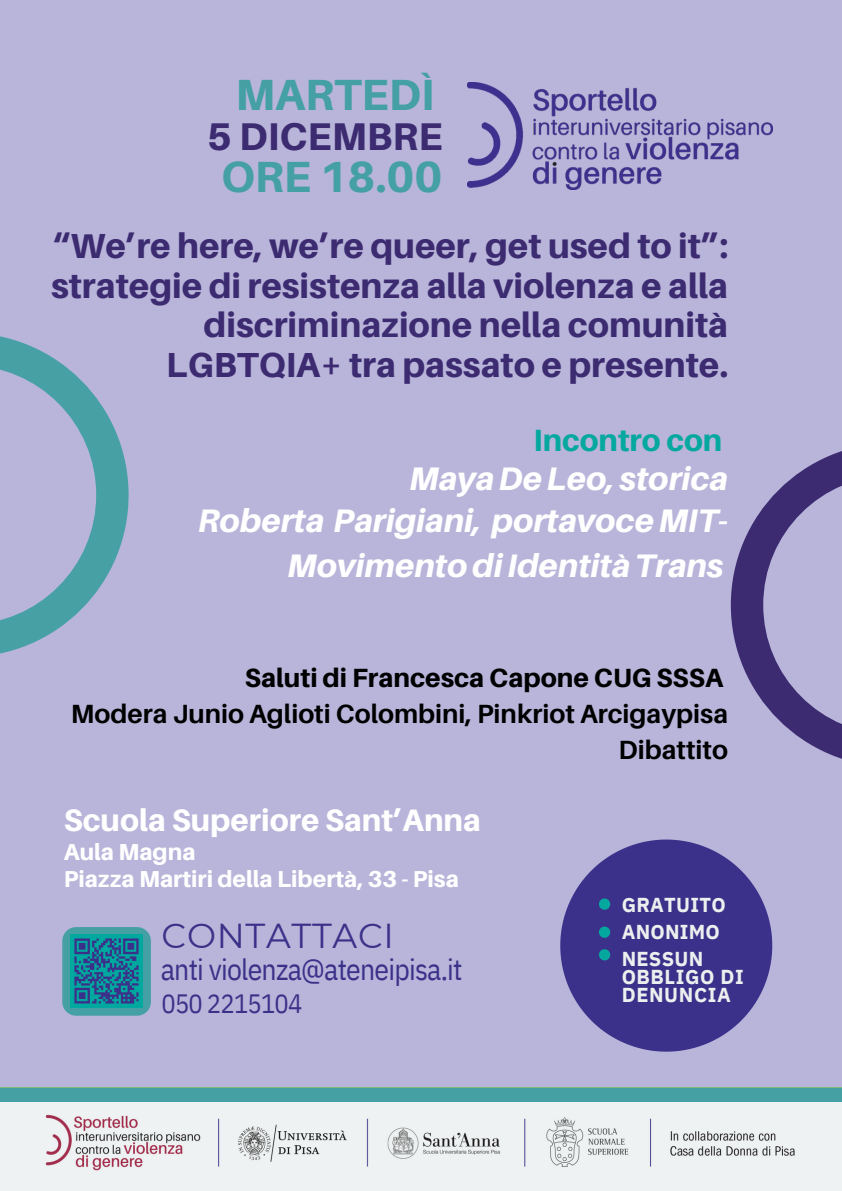
<style>
.page{position:relative;width:842px;height:1191px;background:#fff}
.page>*{position:absolute;margin:0;border:0;box-sizing:border-box;transform-origin:0 0}
.t1{font:800 43.6px "Aileron";color:#45a0a4}
.t2{font:800 38.6px "Aileron";color:#3c2b71}
.t3{font:800 34.8px/39.7px "Aileron";color:#3c2b71;text-align:right}
.t4{font:34.6px "Montserrat";letter-spacing:.02em;color:#3c3189}
.t5{font:italic 800 32.6px/45px "Aileron";color:#fff;text-align:right}
.t6{font:800 31px "Aileron";color:#fff}
.t7{font:800 30.8px "Aileron";color:#05a89f}
.t8{font:29.5px "IBM Plex Sans Cond";letter-spacing:-.025em;color:#3c3189}
.t9{font:26.5px "IBM Plex Sans Cond";letter-spacing:-.03em;color:#3c3189}
.t10{font:700 26.4px "Aileron";color:#000}
.t11{font:800 26.4px "Aileron";color:#000}
.t12{font:800 23.1px "Aileron";color:#fff}
.t13{font:700 20.1px/27px "IBM Plex Sans";letter-spacing:.01em;color:#edefef}
.t14{font:700 20.1px "IBM Plex Sans";letter-spacing:.03em;color:#edefef}
</style>
<div class="page">
<div style="left:0;top:0;width:842px;height:1190px;background:#b9b5da"></div>
<img style="left:467px;top:82px;width:305px;height:107px">
<svg style="left:560px;top:839px;width:212px;height:212px;fill:#3c318a"></svg>
<svg style="left:599px;top:898px;width:11px;height:11px"></svg>
<svg style="left:599px;top:926px;width:11px;height:11px"></svg>
<svg style="left:599px;top:949px;width:11px;height:11px"></svg>
<img style="left:0;top:1087px;width:842px;height:103px">
<div style="left:0;top:1088px;width:842px;height:13px;background:#45a0a4"></div>
<svg style="left:0;top:336px;width:129px;height:318px"></svg>
<svg style="left:731px;top:451px;width:111px;height:308px"></svg>
<div style="left:62px;top:926px;width:89px;height:89px;background:#45a0a4;border-radius:14px"></div>
<img style="left:70px;top:934px;width:73px;height:73px">
<p class="t1" style="left:235px;top:68px;width:200px">MARTEDÌ</p>
<p class="t2" style="left:207px;top:112px;width:237px">5 DICEMBRE</p>
<p class="t1" style="left:221px;top:149px;width:223px">ORE 18.00</p>
<p class="t3" style="left:51px;top:225px;width:679px">“We’re here, we’re queer, get used to it”: strategie di resistenza alla violenza e alla discriminazione nella comunità LGBTQIA+ tra passato e presente.</p>
<p class="t7" style="left:533px;top:420px;width:190px">Incontro con</p>
<p class="t5" style="left:409px;top:455px;width:320px">Maya De Leo, storica</p>
<p class="t5" style="left:198px;top:498px;width:531px">Roberta Parigiani, portavoce MIT-<br>Movimento di Identità Trans</p>
<p class="t11" style="left:245px;top:661px;width:480px">Saluti di Francesca Capone CUG SSSA</p>
<p class="t10" style="left:71px;top:697px;width:659px">Modera Junio Aglioti Colombini, Pinkriot Arcigaypisa</p>
<p class="t10" style="left:618px;top:733px;width:111px">Dibattito</p>
<p class="t6" style="left:64px;top:801px;width:419px">Scuola Superiore Sant’Anna</p>
<p class="t12" style="left:64px;top:837px;width:133px">Aula Magna</p>
<p class="t12" style="left:64px;top:864px;width:397px">Piazza Martiri della Libertà, 33 - Pisa</p>
<p class="t4" style="left:162px;top:914px;width:234px">CONTATTACI</p>
<p class="t8" style="left:161px;top:949px;width:303px">anti violenza@ateneipisa.it</p>
<p class="t9" style="left:162px;top:985px;width:142px">050 2215104</p>
<p class="t13" style="left:622px;top:890px;width:105px">GRATUITO<br>ANONIMO<br>NESSUN</p>
<p class="t14" style="left:622px;top:963px;width:124px">OBBLIGO DI</p>
<p class="t14" style="left:622px;top:981px;width:111px">DENUNCIA</p>
</div>
